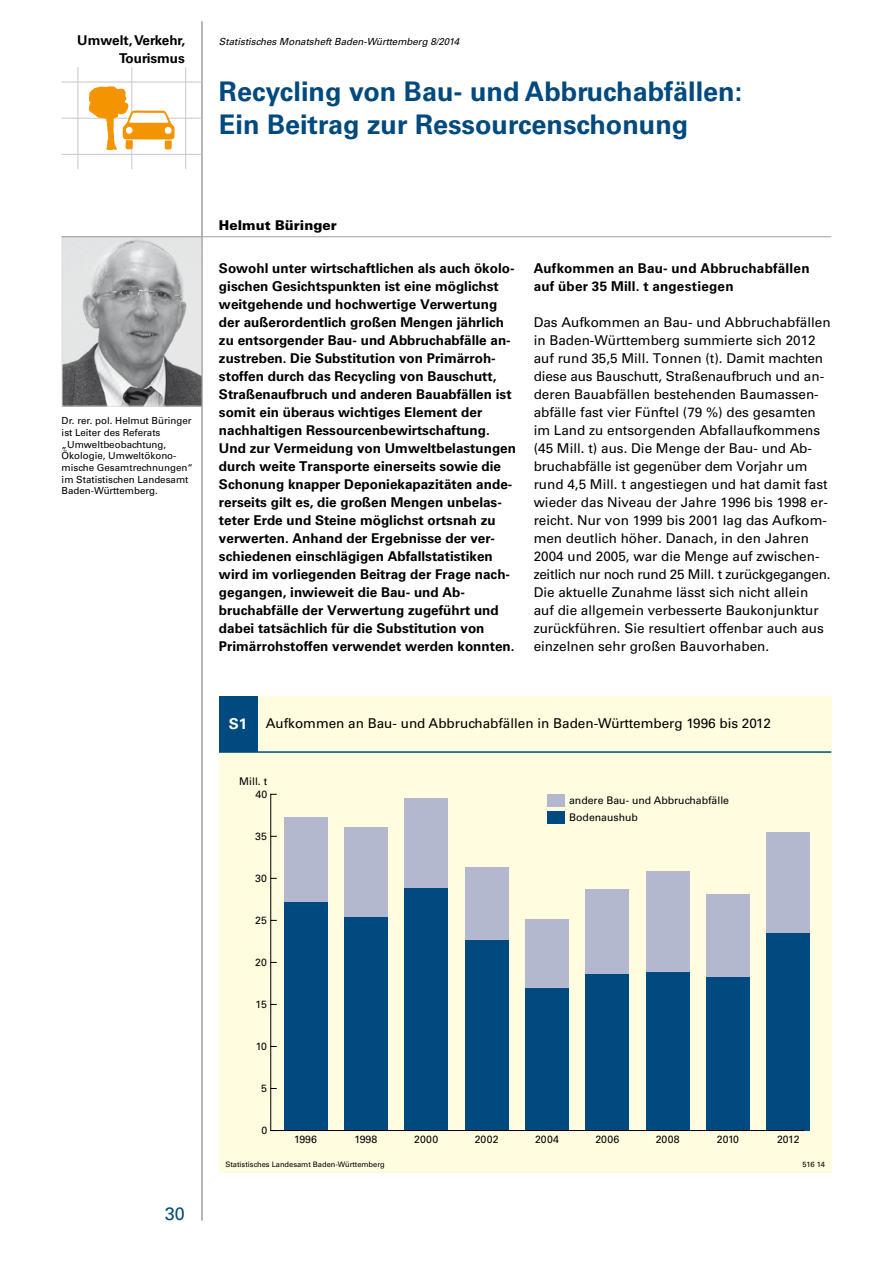
<style>
.page{position:relative;width:893px;height:1263px;background:#fff}
.page>*{position:absolute;margin:0;border:0;box-sizing:border-box;transform-origin:0 0}
.t1{font:700 27px/33px "Univers";color:#004a7f}
.t2{font:18px "Univers";color:#004a7f}
.t3{font:700 13.5px/18px "Univers";color:#000}
.t4{font:13.5px/18px "Univers";color:#000}
.t5{font:900 13.5px "Univers";color:#000}
.t6{font:10.5px/12.6px "Univers";color:#000;text-align:right}
.t7{font:9.75px/11.7px "Univers";color:#000}
.t8{font:italic 9.75px "Univers";color:#000}
.t9{font:7.5px "Univers";color:#000}
.s1{font-weight:700;font-size:15px;color:#fff}
</style>
<div class="page">
<img style="left:64px;top:238px;width:136px;height:166px">
<div style="left:62px;top:236px;width:140px;height:170px;border:1px solid #d9dadb"></div>
<hr style="left:62px;top:236px;width:769px;height:1px;background:#9c9e9f">
<hr style="left:202px;top:21px;width:1px;height:1199px;background:#9c9e9f">
<hr style="left:62px;top:82px;width:140px;height:1px;background:#c6c7c8">
<hr style="left:62px;top:118px;width:140px;height:1px;background:#c6c7c8">
<hr style="left:62px;top:154px;width:140px;height:1px;background:#c6c7c8">
<hr style="left:78px;top:67px;width:1px;height:102px;background:#c6c7c8">
<hr style="left:131px;top:67px;width:1px;height:102px;background:#c6c7c8">
<hr style="left:185px;top:67px;width:1px;height:102px;background:#c6c7c8">
<svg style="left:89px;top:86px;width:86px;height:64px"></svg>
<div style="left:219px;top:697px;width:612px;height:476px;background:#fffcdf"></div>
<div style="left:219px;top:697px;width:38px;height:55px;background:#004a7f"></div>
<hr style="left:270px;top:794px;width:1px;height:336px;background:#000">
<div style="left:284px;top:818px;width:43px;height:84px;background:#b4b8cf"></div>
<div style="left:344px;top:828px;width:44px;height:89px;background:#b4b8cf"></div>
<div style="left:404px;top:798px;width:44px;height:90px;background:#b4b8cf"></div>
<div style="left:465px;top:867px;width:43px;height:73px;background:#b4b8cf"></div>
<div style="left:525px;top:919px;width:44px;height:69px;background:#b4b8cf"></div>
<div style="left:586px;top:889px;width:43px;height:85px;background:#b4b8cf"></div>
<div style="left:646px;top:871px;width:43px;height:100px;background:#b4b8cf"></div>
<div style="left:706px;top:895px;width:44px;height:82px;background:#b4b8cf"></div>
<div style="left:767px;top:832px;width:43px;height:101px;background:#b4b8cf"></div>
<div style="left:284px;top:902px;width:43px;height:228px;background:#004a7f"></div>
<div style="left:344px;top:917px;width:44px;height:213px;background:#004a7f"></div>
<div style="left:404px;top:888px;width:44px;height:242px;background:#004a7f"></div>
<div style="left:465px;top:940px;width:43px;height:190px;background:#004a7f"></div>
<div style="left:525px;top:988px;width:44px;height:142px;background:#004a7f"></div>
<div style="left:586px;top:974px;width:43px;height:156px;background:#004a7f"></div>
<div style="left:646px;top:971px;width:43px;height:159px;background:#004a7f"></div>
<div style="left:706px;top:977px;width:44px;height:153px;background:#004a7f"></div>
<div style="left:767px;top:933px;width:43px;height:197px;background:#004a7f"></div>
<hr style="left:271px;top:1130px;width:533px;height:1px;background:#000">
<hr style="left:219px;top:751px;width:612px;height:2px;background:#004a7f">
<div style="left:548px;top:811px;width:17px;height:13px;background:#004a7f"></div>
<div style="left:548px;top:794px;width:17px;height:13px;background:#b4b8cf"></div>
<p class="t3" style="left:77px;top:31px;width:110px">Umwelt, Verkehr,</p>
<p class="t8" style="left:219px;top:35px;width:242px">Statistisches Monatsheft Baden-Württemberg 8/2014</p>
<p class="t3" style="left:119px;top:49px;width:67px">Tourismus</p>
<h1 class="t1" style="left:219px;top:75px;width:525px">Recycling von Bau- und Abbruchabfällen:<br>Ein Beitrag zur Ressourcenschonung</h1>
<p class="t7" style="left:62px;top:415px;width:133px">Dr. rer. pol. Helmut Büringer ist Leiter des Referats „Umweltbeobachtung,<br>Ökologie, Umweltökono&shy;mische Gesamtrechnungen“ im Statistischen Landesamt<br>Baden-Württemberg.</p>
<h2 class="t2" style="left:165px;top:1203px;width:22px">30</h2>
<p class="t5" style="left:219px;top:216px;width:119px">Helmut Büringer</p>
<p class="t3" style="left:219px;top:259px;width:299px">Sowohl unter wirtschaftlichen als auch ökolo&shy;gischen Gesichtspunkten ist eine möglichst weitgehende und hochwertige Verwertung der außerordentlich großen Mengen jährlich zu entsorgender Bau- und Abbruchabfälle an&shy;zustreben. Die Substitution von Primärroh&shy;stoffen durch das Recycling von Bauschutt, Straßenaufbruch und anderen Bauabfällen ist somit ein überaus wichtiges Element der nachhaltigen Ressourcenbewirtschaftung.<br>Und zur Vermeidung von Umweltbelastungen durch weite Transporte einerseits sowie die Schonung knapper Deponiekapazitäten ande&shy;rerseits gilt es, die großen Mengen unbelas&shy;teter Erde und Steine möglichst ortsnah zu verwerten. Anhand der Ergebnisse der ver&shy;schiedenen einschlägigen Abfallstatistiken wird im vorliegenden Beitrag der Frage nach&shy;gegangen, inwieweit die Bau- und Ab&shy;bruchabfälle der Verwertung zugeführt und dabei tatsächlich für die Substitution von Primärrohstoffen verwendet werden konnten.</p>
<p class="t3" style="left:534px;top:259px;width:277px">Aufkommen an Bau- und Abbruchabfällen auf über 35 Mill. t angestiegen</p>
<p class="t4" style="left:534px;top:313px;width:299px">Das Aufkommen an Bau- und Abbruchabfällen in Baden-Württemberg summierte sich 2012 auf rund 35,5 Mill. Tonnen (t). Damit machten diese aus Bauschutt, Straßenaufbruch und an&shy;deren Bauabfällen bestehenden Baumassen&shy;abfälle fast vier Fünftel (79 %) des gesamten im Land zu entsorgenden Abfallaufkommens (45 Mill. t) aus. Die Menge der Bau- und Ab&shy;bruchabfälle ist gegenüber dem Vorjahr um rund 4,5 Mill. t angestiegen und hat damit fast wieder das Niveau der Jahre 1996 bis 1998 er&shy;reicht. Nur von 1999 bis 2001 lag das Aufkom&shy;men deutlich höher. Danach, in den Jahren 2004 und 2005, war die Menge auf zwischen&shy;zeitlich nur noch rund 25 Mill. t zurückgegangen.<br>Die aktuelle Zunahme lässt sich nicht allein auf die allgemein verbesserte Baukonjunktur zurückführen. Sie resultiert offenbar auch aus einzelnen sehr großen Bauvorhaben.</p>
<p class="t4" style="left:229px;top:715px;width:544px"><span class="s1">S1</span> Aufkommen an Bau- und Abbruchabfällen in Baden-Württemberg 1996 bis 2012</p>
<p class="t6" style="left:239px;top:775px;width:30px">Mill. t<br>40</p>
<p class="t6" style="left:255px;top:829px;width:13px">35</p>
<p class="t6" style="left:255px;top:871px;width:13px">30</p>
<p class="t6" style="left:255px;top:914px;width:13px">25</p>
<p class="t6" style="left:255px;top:956px;width:13px">20</p>
<p class="t6" style="left:255px;top:998px;width:13px">15</p>
<p class="t6" style="left:256px;top:1040px;width:13px">10</p>
<p class="t6" style="left:261px;top:1082px;width:7px">5</p>
<p class="t6" style="left:261px;top:1124px;width:7px">0</p>
<p class="t6" style="left:569px;top:794px;width:161px">andere Bau- und Abbruchabfälle</p>
<p class="t6" style="left:569px;top:811px;width:70px">Bodenaushub</p>
<p class="t6" style="left:294px;top:1133px;width:24px">1996</p>
<p class="t6" style="left:355px;top:1133px;width:24px">1998</p>
<p class="t6" style="left:414px;top:1133px;width:26px">2000</p>
<p class="t6" style="left:475px;top:1133px;width:25px">2002</p>
<p class="t6" style="left:535px;top:1133px;width:25px">2004</p>
<p class="t6" style="left:595px;top:1133px;width:25px">2006</p>
<p class="t6" style="left:656px;top:1133px;width:25px">2008</p>
<p class="t6" style="left:717px;top:1133px;width:24px">2010</p>
<p class="t6" style="left:777px;top:1133px;width:24px">2012</p>
<p class="t9" style="left:225px;top:1159px;width:161px">Statistisches Landesamt Baden-Württemberg</p>
<p class="t9" style="left:802px;top:1159px;width:24px">516 14</p>
</div>
